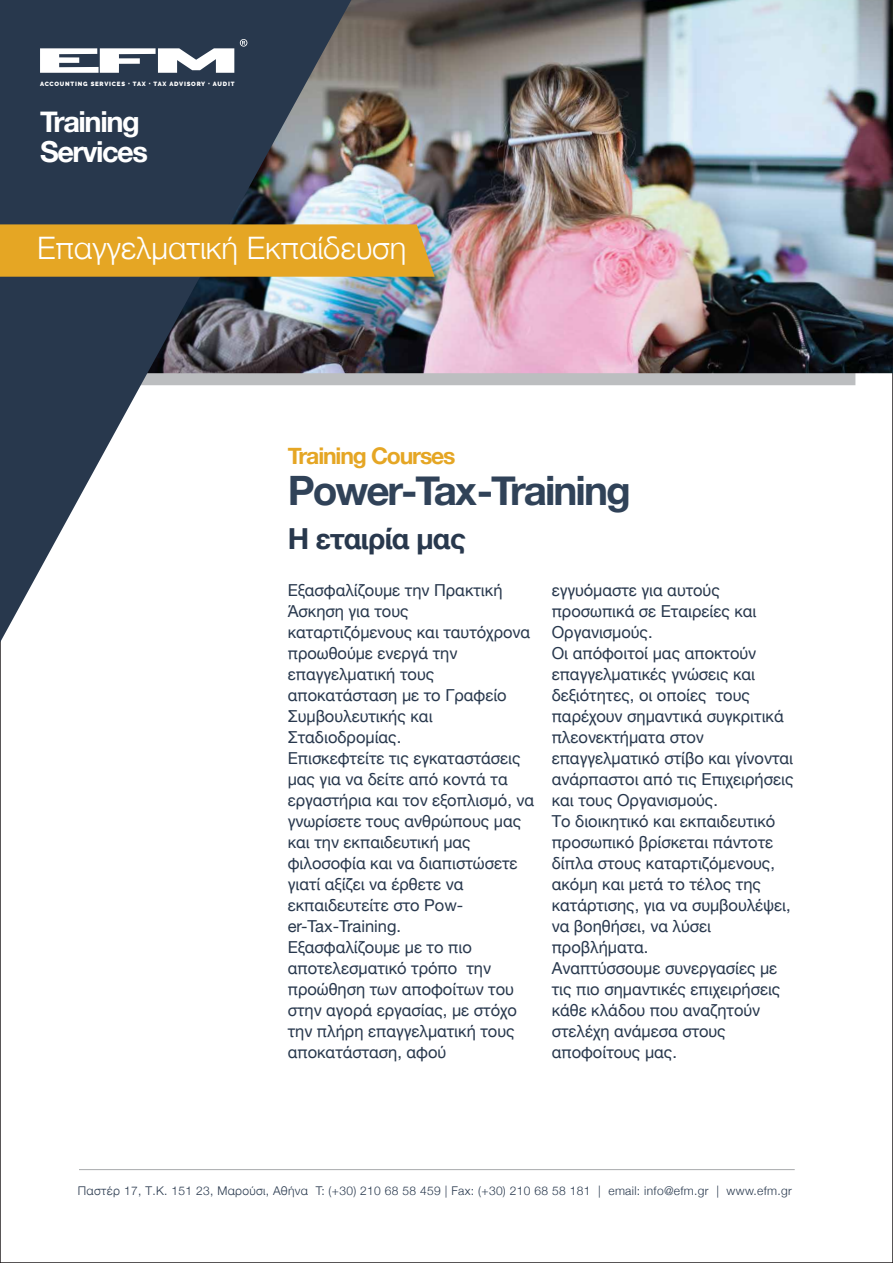
<style>
.page{position:relative;width:893px;height:1263px;background:#fff}
.page>*{position:absolute;margin:0;border:0;box-sizing:border-box;transform-origin:0 0}
.t1{font:700 40.5px "Helvetica Neue";letter-spacing:-.05em;color:#304258}
.t2{font:300 30.9px "Helvetica Neue";color:#fff}
.t3{font:700 28.95px/30px "Helvetica Neue";letter-spacing:-.05em;color:#fff}
.t4{font:700 28.95px "Helvetica Neue";letter-spacing:-.025em;color:#28384d}
.t5{font:700 22.95px "Helvetica Neue";letter-spacing:-.05em;color:#e5a624}
.t6{font:16.5px/21px "Helvetica Neue";color:#28384d}
.t7{font:300 12px "Helvetica Neue";letter-spacing:.025em;color:#28384d}
.t8{font:900 6px "Raleway";letter-spacing:.13em;color:#fff}
.s1{font-size:7.5px}
</style>
<div class="page">
<svg style="left:351px;top:373px;width:504px;height:12px;background:#babcbe"></svg>
<img style="left:351px;top:0;width:542px;height:373px">
<svg style="left:0;top:0;width:351px;height:643px;fill:#28384d"></svg>
<svg style="left:40px;top:48px;width:194px;height:25px"></svg>
<svg style="left:240px;top:39px;width:7px;height:8px"></svg>
<hr style="left:79px;top:1169px;width:716px;height:1px;background:#a7a9ac">
<div style="left:0;top:224px;width:435px;height:53px;background:#e5a624"></div>
<p class="t8" style="left:40px;top:80px;width:196px">ACCOUNTING SERVICES <span class="s1">·</span> TAX <span class="s1">·</span> TAX ADVISORY <span class="s1">·</span> AUDIT</p>
<h3 class="t3" style="left:40px;top:107px;width:109px">Training<br>Services</h3>
<h2 class="t2" style="left:37px;top:223px;width:371px">Επαγγελματική Εκπαίδευση</h2>
<h3 class="t5" style="left:288px;top:438px;width:169px">Training Courses</h3>
<h1 class="t1" style="left:288px;top:459px;width:344px">Power-Tax-Training</h1>
<h3 class="t4" style="left:288px;top:516px;width:180px">Η εταιρία μας</h3>
<p class="t6" style="left:288px;top:580px;width:248px">Εξασφαλίζουμε την Πρακτική<br>Άσκηση για τους καταρτιζόμενους και ταυτόχρονα προωθούμε ενεργά την επαγγελματική τους αποκατάσταση με το Γραφείο<br>Συμβουλευτικής και<br>Σταδιοδρομίας.<br>Επισκεφτείτε τις εγκαταστάσεις μας για να δείτε από κοντά τα εργαστήρια και τον εξοπλισμό, να γνωρίσετε τους ανθρώπους μας και την εκπαιδευτική μας φιλοσοφία και να διαπιστώσετε γιατί αξίζει να έρθετε να εκπαιδευτείτε στο Pow&shy;er-Tax-Training.<br>Εξασφαλίζουμε με το πιο αποτελεσματικό τρόπο την προώθηση των αποφοίτων του στην αγορά εργασίας, με στόχο την πλήρη επαγγελματική τους αποκατάσταση, αφού</p>
<p class="t6" style="left:552px;top:580px;width:243px">εγγυόμαστε για αυτούς προσωπικά σε Εταιρείες και<br>Οργανισμούς.<br>Οι απόφοιτοί μας αποκτούν επαγγελματικές γνώσεις και δεξιότητες, οι οποίες τους παρέχουν σημαντικά συγκριτικά πλεονεκτήματα στον επαγγελματικό στίβο και γίνονται ανάρπαστοι από τις Επιχειρήσεις και τους Οργανισμούς.<br>Το διοικητικό και εκπαιδευτικό προσωπικό βρίσκεται πάντοτε δίπλα στους καταρτιζόμενους, ακόμη και μετά το τέλος της κατάρτισης, για να συμβουλέψει, να βοηθήσει, να λύσει προβλήματα.<br>Αναπτύσσουμε συνεργασίες με τις πιο σημαντικές επιχειρήσεις κάθε κλάδου που αναζητούν στελέχη ανάμεσα στους αποφοίτους μας.</p>
<p class="t7" style="left:78px;top:1181px;width:716px">Παστέρ 17, Τ.Κ. 151 23, Μαρούσι, Αθήνα T: (+30) 210 68 58 459 | Fax: (+30) 210 68 58 181 | email: info@efm.gr | www.efm.gr</p>
</div>
